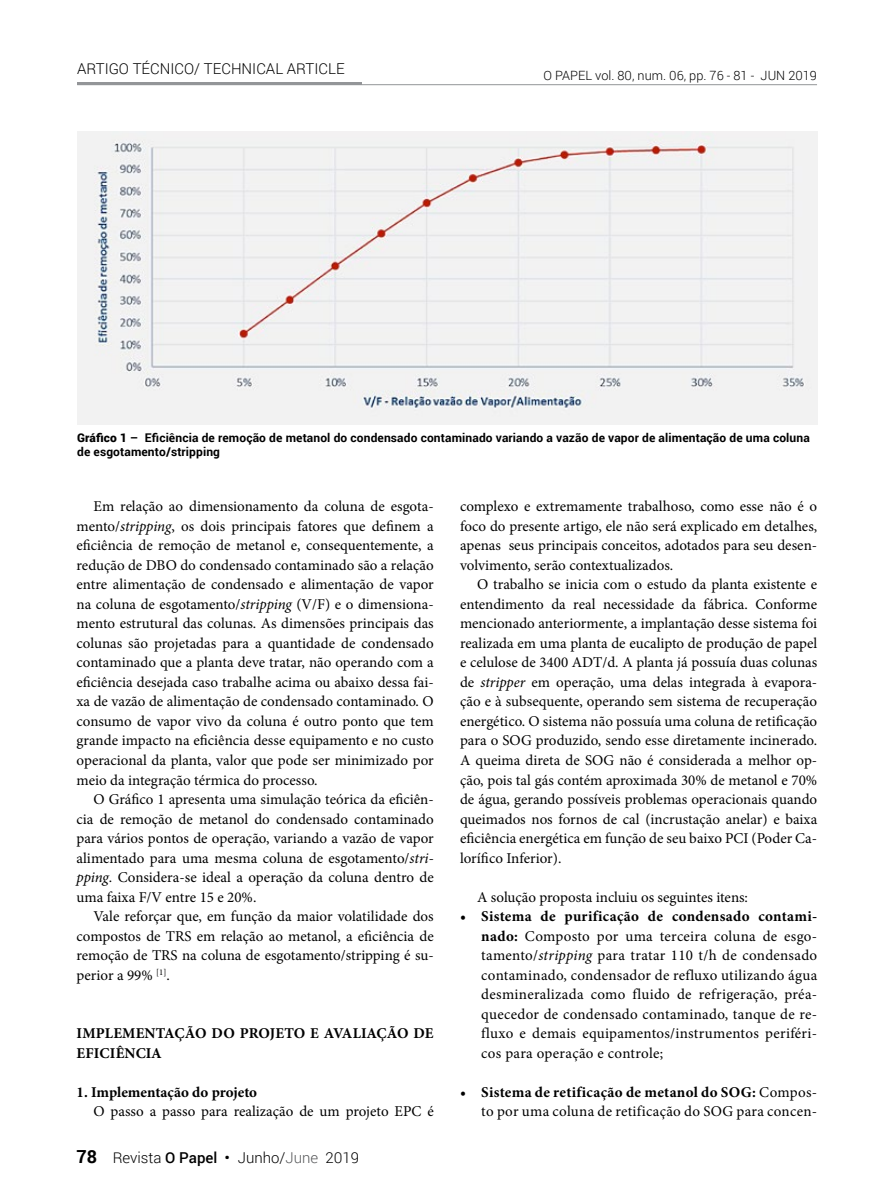
<style>
.page{position:relative;width:893px;height:1191px;background:#fff}
.page>*{position:absolute;margin:0;border:0;box-sizing:border-box;transform-origin:0 0}
.t1{font:700 18px "Roboto";color:#000}
.t2{font:15px/19.5px "Minion Pro";color:#000;text-align:justify}
.t3{font:15px/19.5px "Minion Pro";letter-spacing:.02em;color:#000;text-align:right}
.t4{font:700 15px/19.5px "Minion Pro";color:#000}
.t5{font:300 15px "Roboto";color:#000}
.t6{font:300 12.75px "Roboto";color:#000}
.t7{font:700 12px/14.4px "Roboto";letter-spacing:.01em;color:#000}
.s1{font-weight:900}
.s2{font-style:italic}
.s3{font-weight:500}
.s4{font-weight:400}
.s5{color:#58595b}
.s6{font-weight:700}
</style>
<div class="page">
<hr style="left:77px;top:84px;width:740px;height:1px;background:#939598">
<hr style="left:77px;top:82px;width:285px;height:2px;background:#939598">
<img style="left:77px;top:132px;width:740px;height:293px">
<p class="t5" style="left:77px;top:59px;width:269px">ARTIGO TÉCNICO/ TECHNICAL ARTICLE</p>
<p class="t6" style="left:543px;top:67px;width:275px">O PAPEL vol. 80, num. 06, pp. 76 - 81 - JUN 2019</p>
<p class="t7" style="left:77px;top:430px;width:734px"><span class="s1">Gráfico 1</span> – Eficiência de remoção de metanol do condensado contaminado variando a vazão de vapor de alimentação de uma coluna de esgotamento/stripping</p>
<p class="t2" style="left:77px;top:497px;width:359px;text-indent:17px">Em relação ao dimensionamento da coluna de esgota&shy;mento/<span class="s2">stripping</span>, os dois principais fatores que definem a eficiência de remoção de metanol e, consequentemente, a redução de DBO do condensado contaminado são a relação entre alimentação de condensado e alimentação de vapor na coluna de esgotamento/<span class="s2">stripping</span> (V/F) e o dimensiona&shy;mento estrutural das colunas. As dimensões principais das colunas são projetadas para a quantidade de condensado contaminado que a planta deve tratar, não operando com a eficiência desejada caso trabalhe acima ou abaixo dessa fai&shy;xa de vazão de alimentação de condensado contaminado. O consumo de vapor vivo da coluna é outro ponto que tem grande impacto na eficiência desse equipamento e no custo operacional da planta, valor que pode ser minimizado por meio da integração térmica do processo.</p>
<p class="t2" style="left:77px;top:789px;width:359px;text-indent:17px">O Gráfico 1 apresenta uma simulação teórica da eficiên&shy;cia de remoção de metanol do condensado contaminado para vários pontos de operação, variando a vazão de vapor alimentado para uma mesma coluna de esgotamento/<span class="s2">stri&shy;pping</span>. Considera-se ideal a operação da coluna dentro de uma faixa F/V entre 15 e 20%.</p>
<p class="t2" style="left:77px;top:906px;width:359px;text-indent:17px">Vale reforçar que, em função da maior volatilidade dos compostos de TRS em relação ao metanol, a eficiência de remoção de TRS na coluna de esgotamento/stripping é su&shy;perior a 99% <sup>[1]</sup>.</p>
<p class="t4" style="left:77px;top:1024px;width:359px">IMPLEMENTAÇÃO DO PROJETO E AVALIAÇÃO DE<br>EFICIÊNCIA</p>
<p class="t4" style="left:77px;top:1082px;width:182px">1. Implementação do projeto</p>
<p class="t2" style="left:94px;top:1101px;width:342px">O passo a passo para realização de um projeto EPC é</p>
<p class="t1" style="left:77px;top:1144px;width:22px">78</p>
<p class="t5" style="left:113px;top:1147px;width:248px">Revista <span class="s3">O Papel</span> <span class="s4">•</span> Junho/<span class="s5">June</span> 2019</p>
<p class="t2" style="left:460px;top:497px;width:359px">complexo e extremamente trabalhoso, como esse não é o foco do presente artigo, ele não será explicado em detalhes, apenas seus principais conceitos, adotados para seu desen&shy;volvimento, serão contextualizados.</p>
<p class="t2" style="left:460px;top:575px;width:359px;text-indent:17px">O trabalho se inicia com o estudo da planta existente e entendimento da real necessidade da fábrica. Conforme mencionado anteriormente, a implantação desse sistema foi realizada em uma planta de eucalipto de produção de papel e celulose de 3400 ADT/d. A planta já possuía duas colunas de <span class="s2">stripper</span> em operação, uma delas integrada à evapora&shy;ção e à subsequente, operando sem sistema de recuperação energético. O sistema não possuía uma coluna de retificação para o SOG produzido, sendo esse diretamente incinerado.<br>A queima direta de SOG não é considerada a melhor op&shy;ção, pois tal gás contém aproximada 30% de metanol e 70% de água, gerando possíveis problemas operacionais quando queimados nos fornos de cal (incrustação anelar) e baixa eficiência energética em função de seu baixo PCI (Poder Ca&shy;lorífico Inferior).</p>
<p class="t2" style="left:477px;top:887px;width:272px">A solução proposta incluiu os seguintes itens:</p>
<p class="t2" style="left:481px;top:906px;width:337px;text-indent:-21px"><span class="s6">• Sistema de purificação de condensado contami&shy;nado:</span> Composto por uma terceira coluna de esgo&shy;tamento/<span class="s2">stripping</span> para tratar 110 t/h de condensado contaminado, condensador de refluxo utilizando água desmineralizada como fluido de refrigeração, préa&shy;quecedor de condensado contaminado, tanque de re&shy;fluxo e demais equipamentos/instrumentos periféri&shy;cos para operação e controle;</p>
<p class="t3" style="left:460px;top:1082px;width:359px"><span class="s6">• Sistema de retificação de metanol do SOG:</span> Compos&shy;to por uma coluna de retificação do SOG para concen-</p>
</div>
